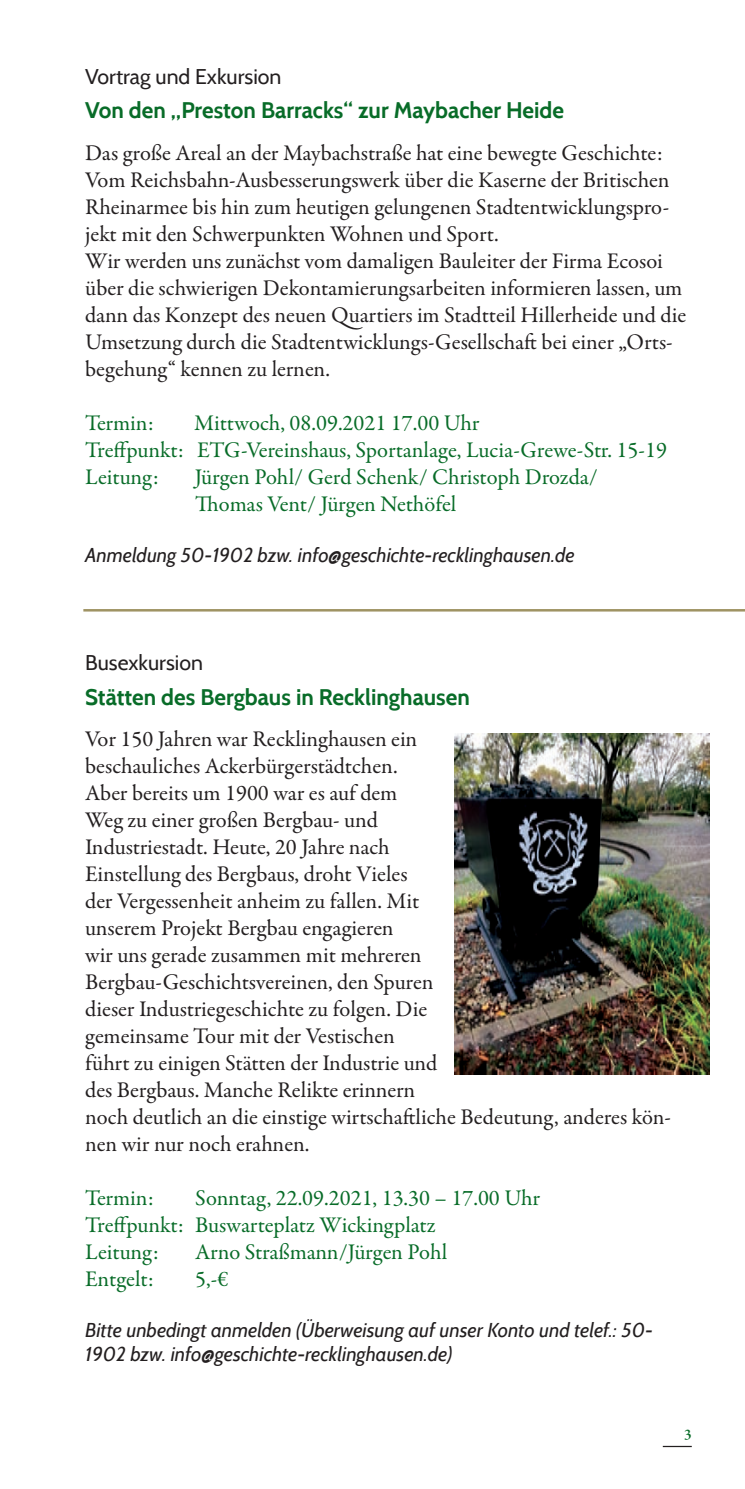
<style>
.page{position:relative;width:745px;height:1489px;background:#fff}
.page>*{position:absolute;margin:0;border:0;box-sizing:border-box;transform-origin:0 0}
.t1{font:22.5px/27px "Garamond Premr Pro";letter-spacing:-.005em;color:#231f20}
.t2{font:22.5px/27px "Garamond Premr Pro";letter-spacing:-.005em;color:#086c28}
.t3{font:700 22.5px "Cabin";color:#086c28}
.t4{font:21.25px "Cabin";color:#231f20}
.t5{font:italic 20px/24px "Cabin";color:#231f20}
</style>
<div class="page">
<svg style="left:663px;top:1445px;width:28px;height:1px"></svg>
<img style="left:454px;top:733px;width:255px;height:341px">
<hr style="left:83px;top:609px;width:661px;height:2px;background:#9f9363">
<p class="t4" style="left:85px;top:64px;width:198px">Vortrag und Exkursion</p>
<p class="t3" style="left:85px;top:97px;width:480px">Von den „Preston Barracks“ zur Maybacher Heide</p>
<p class="t1" style="left:85px;top:139px;width:602px">Das große Areal an der Maybachstraße hat eine bewegte Geschichte:<br>Vom Reichsbahn-Ausbesserungswerk über die Kaserne der Britischen Rheinarmee bis hin zum heutigen gelungenen Stadtentwicklungspro&shy;jekt mit den Schwerpunkten Wohnen und Sport.<br>Wir werden uns zunächst vom damaligen Bauleiter der Firma Ecosoi über die schwierigen Dekontamierungsarbeiten informieren lassen, um dann das Konzept des neuen Quartiers im Stadtteil Hillerheide und die Umsetzung durch die Stadtentwicklungs-Gesellschaft bei einer „Orts&shy;begehung“ kennen zu lernen.</p>
<p class="t2" style="left:85px;top:409px;width:70px">Termin:</p>
<p class="t2" style="left:85px;top:409px;width:583px;text-indent:109px">Mittwoch, 08.09.2021 17.00 Uhr<br>Treffpunkt: ETG-Vereinshaus, Sportanlage, Lucia-Grewe-Str. 15-19<br>Leitung:</p>
<p class="t2" style="left:194px;top:463px;width:404px">Jürgen Pohl/ Gerd Schenk/ Christoph Drozda/<br>Thomas Vent/ Jürgen Nethöfel</p>
<p class="t5" style="left:85px;top:542px;width:490px">Anmeldung 50-1902 bzw. info@geschichte-recklinghausen.de</p>
<p class="t4" style="left:85px;top:650px;width:119px">Busexkursion</p>
<p class="t3" style="left:85px;top:683px;width:386px">Stätten des Bergbaus in Recklinghausen</p>
<p class="t1" style="left:85px;top:725px;width:587px">Vor 150 Jahren war Recklinghausen ein<br>beschauliches Ackerbürgerstädtchen.<br>Aber bereits um 1900 war es auf dem<br>Weg zu einer großen Bergbau- und<br>Industriestadt. Heute, 20 Jahre nach<br>Einstellung des Bergbaus, droht Vieles<br>der Vergessenheit anheim zu fallen. Mit<br>unserem Projekt Bergbau engagieren<br>wir uns gerade zusammen mit mehreren Bergbau-Geschichtsvereinen, den Spuren<br>dieser Industriegeschichte zu folgen. Die<br>gemeinsame Tour mit der Vestischen<br>führt zu einigen Stätten der Industrie und<br>des Bergbaus. Manche Relikte erinnern<br>noch deutlich an die einstige wirtschaftliche Bedeutung, anderes kön&shy;nen wir nur noch erahnen.</p>
<p class="t2" style="left:85px;top:1184px;width:70px">Termin:</p>
<p class="t2" style="left:85px;top:1184px;width:456px;text-indent:110px">Sonntag, 22.09.2021, 13.30 – 17.00 Uhr<br>Treffpunkt: Buswarteplatz Wickingplatz<br>Leitung:</p>
<p class="t2" style="left:195px;top:1238px;width:253px">Arno Straßmann/Jürgen Pohl</p>
<p class="t2" style="left:85px;top:1265px;width:70px">Entgelt:</p>
<p class="t2" style="left:195px;top:1265px;width:35px">5,-€</p>
<p class="t5" style="left:85px;top:1317px;width:569px">Bitte unbedingt anmelden (Überweisung auf unser Konto und telef.: 50-<br>1902 bzw. info@geschichte-recklinghausen.de)</p>
</div>
